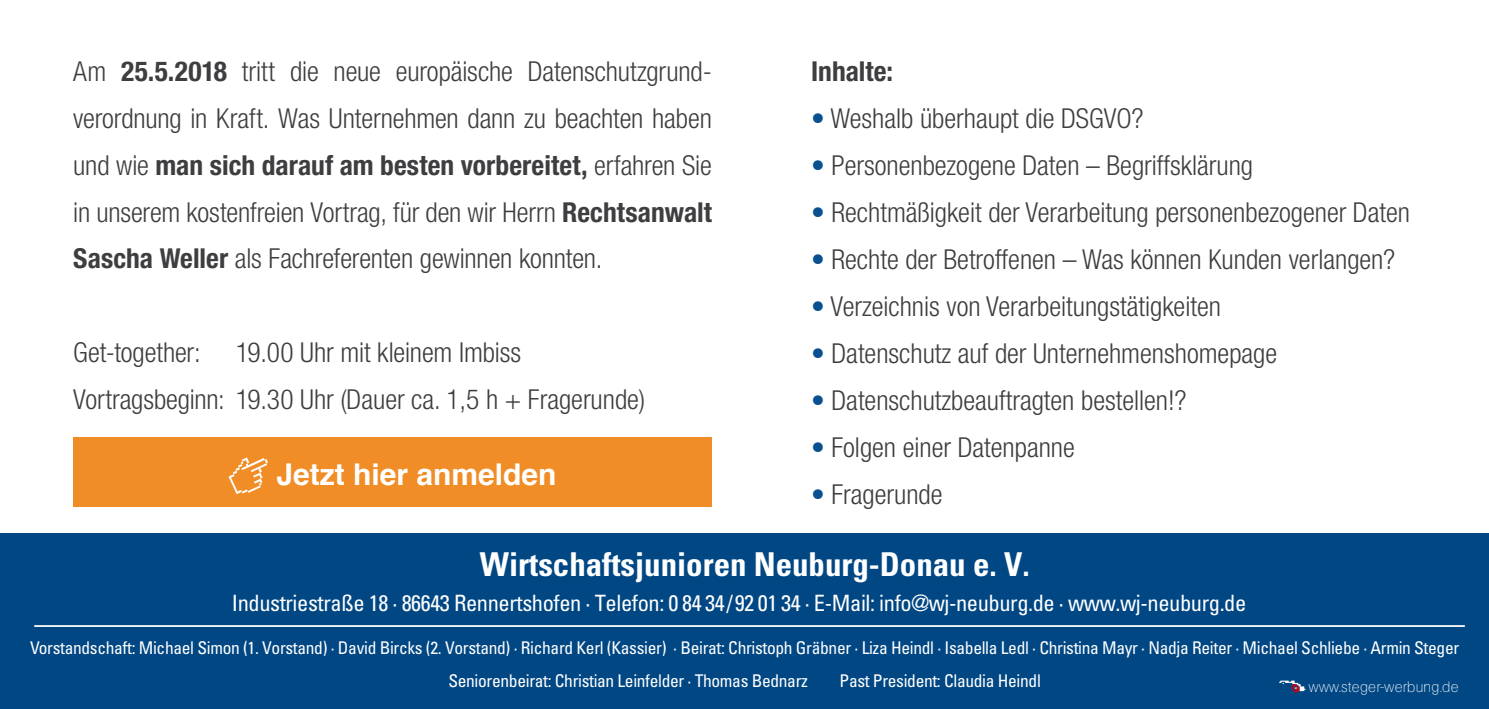
<style>
.page{position:relative;width:1489px;height:709px;background:#fff}
.page>*{position:absolute;margin:0;border:0;box-sizing:border-box;transform-origin:0 0}
.t1{font:700 condensed 32.75px "Univers LT Std";color:#fff}
.t2{font:700 30px "Helvetica";color:#fff}
.t3{font:300 condensed 27.5px/46.8px "Helvetica Neue LT Std";color:#3e3d40;text-align:justify}
.t4{font:700 condensed 27.5px "Helvetica Neue LT Std";color:#3e3d40}
.t5{font:condensed 22.5px "Univers LT Std";letter-spacing:-.02em;color:#fff}
.t6{font:condensed 17.5px/32.2px "Univers LT Std";letter-spacing:-.02em;color:#fff}
.t7{font:15px "Agb Ult Lig";letter-spacing:.02em;color:#fff}
.s1{font-weight:700}
.s2{color:#095091}
</style>
<div class="page">
<div style="left:0;top:533px;width:1488px;height:176px;background:#004784"></div>
<hr style="left:34px;top:625px;width:1430px;height:2px;background:#fff">
<div style="left:73px;top:437px;width:638px;height:70px;background:#f18d27"></div>
<svg style="left:228px;top:457px;width:40px;height:37px"></svg>
<img style="left:1279px;top:680px;width:27px;height:13px">
<p class="t3" style="left:73px;top:48px;width:640px">Am <span class="s1">25.5.2018</span> tritt die neue europäische Datenschutzgrund&shy;verordnung in Kraft. Was Unternehmen dann zu beachten haben und wie <span class="s1">man sich darauf am besten vorbereitet,</span> erfahren Sie in unserem kostenfreien Vortrag, für den wir Herrn <span class="s1">Rechtsanwalt Sascha Weller</span> als Fachreferenten gewinnen konnten.</p>
<p class="t3" style="left:73px;top:328px;width:129px">Get-together:</p>
<p class="t3" style="left:73px;top:328px;width:573px;text-indent:162px">19.00 Uhr mit kleinem Imbiss<br>Vortragsbeginn: 19.30 Uhr (Dauer ca. 1,5 h + Fragerunde)</p>
<p class="t2" style="left:276px;top:450px;width:282px">Jetzt hier anmelden</p>
<p class="t4" style="left:811px;top:55px;width:83px">Inhalte:</p>
<p class="t3" style="left:811px;top:95px;width:334px"><span class="s2">•</span> Weshalb überhaupt die DSGVO?</p>
<p class="t3" style="left:811px;top:142px;width:443px"><span class="s2">•</span> Personenbezogene Daten – Begriffsklärung</p>
<p class="t3" style="left:811px;top:189px;width:600px"><span class="s2">•</span> Rechtmäßigkeit der Verarbeitung personenbezogener Daten</p>
<p class="t3" style="left:811px;top:236px;width:585px"><span class="s2">•</span> Rechte der Betroffenen – Was können Kunden verlangen?</p>
<p class="t3" style="left:811px;top:283px;width:411px"><span class="s2">•</span> Verzeichnis von Verarbeitungstätigkeiten</p>
<p class="t3" style="left:811px;top:330px;width:467px"><span class="s2">•</span> Datenschutz auf der Unternehmenshomepage</p>
<p class="t3" style="left:811px;top:377px;width:377px"><span class="s2">•</span> Datenschutzbeauftragten bestellen!?</p>
<p class="t3" style="left:811px;top:424px;width:265px"><span class="s2">•</span> Folgen einer Datenpanne</p>
<p class="t3" style="left:811px;top:470px;width:133px"><span class="s2">•</span> Fragerunde</p>
<p class="t1" style="left:480px;top:544px;width:551px">Wirtschaftsjunioren Neuburg-Donau e. V.</p>
<p class="t5" style="left:232px;top:588px;width:1015px">Industriestraße 18 · 86643 Rennertshofen · Telefon: 0 84 34/92 01 34 · E-Mail: info@wj-neuburg.de · www.wj-neuburg.de</p>
<p class="t6" style="left:448px;top:632px;width:1012px;text-indent:-418px">Vorstandschaft: Michael Simon (1. Vorstand) · David Bircks (2. Vorstand) · Richard Kerl (Kassier) · Beirat: Christoph Gräbner · Liza Heindl · Isabella Ledl · Christina Mayr · Nadja Reiter · Michael Schliebe · Armin Steger<br>Seniorenbeirat: Christian Leinfelder · Thomas Bednarz</p>
<p class="t6" style="left:839px;top:664px;width:203px">Past President: Claudia Heindl</p>
<p class="t7" style="left:1308px;top:678px;width:151px">www.steger-werbung.de</p>
</div>
